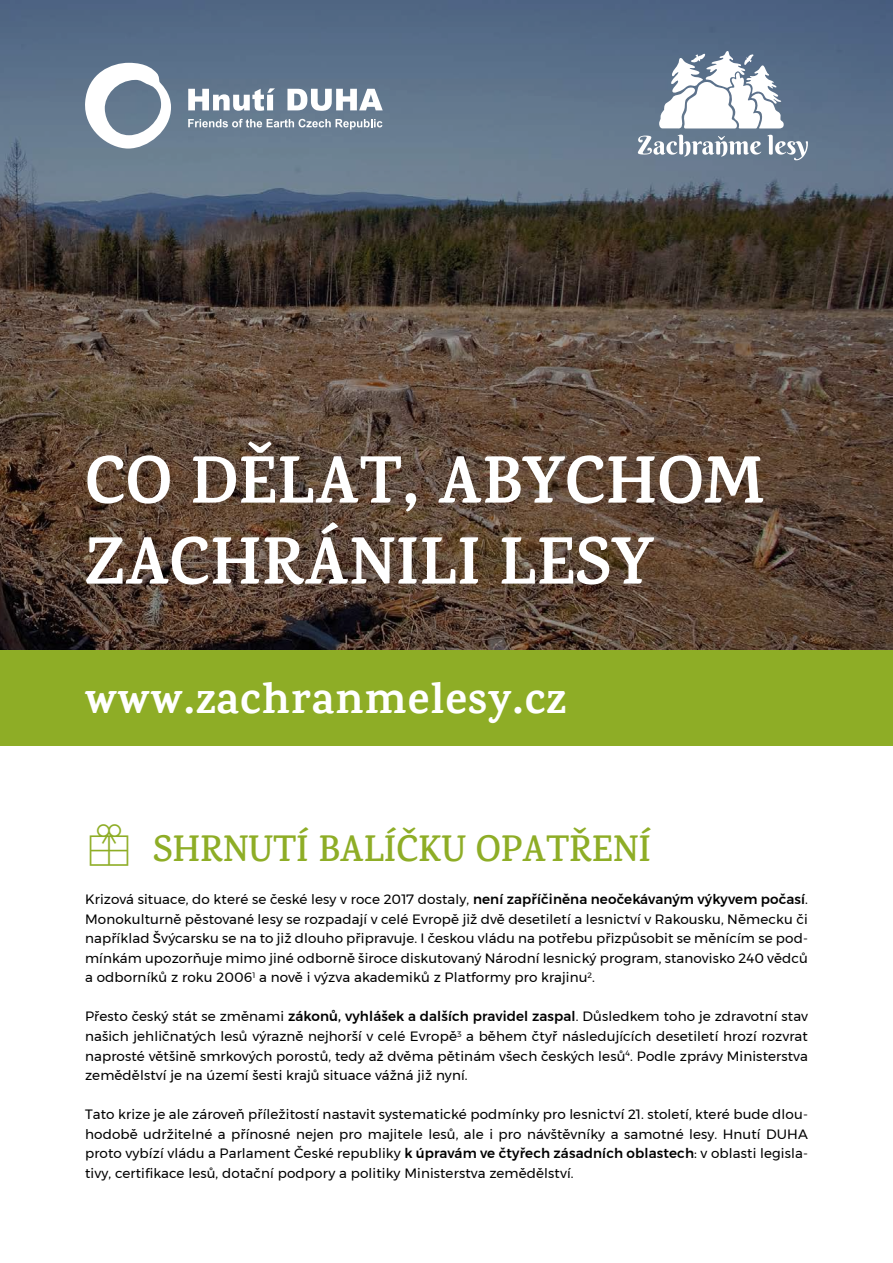
<style>
.page{position:relative;width:893px;height:1263px;background:#fff}
.page>*{position:absolute;margin:0;border:0;box-sizing:border-box;transform-origin:0 0}
.t1{font:700 67.5px/81px "Karma";color:#fff}
.t2{font:700 43.5px "Karma";letter-spacing:.025em;color:#fff}
.t3{font:600 37.5px "Karma";letter-spacing:-.005em;color:#8ead26}
.t4{font:13.5px/19.5px "Montserrat";letter-spacing:.01em;color:#000;text-align:justify}
.s1{font-weight:500}
</style>
<div class="page">
<div style="left:0;top:650px;width:893px;height:95px;background:#8ead26"></div>
<img style="left:0;top:0;width:893px;height:650px">
<svg style="left:188px;top:88px;width:87px;height:23px"></svg>
<svg style="left:287px;top:89px;width:96px;height:22px"></svg>
<svg style="left:188px;top:119px;width:194px;height:11px;background:#94a3b1"></svg>
<svg style="left:85px;top:63px;width:86px;height:86px"></svg>
<svg style="left:638px;top:51px;width:170px;height:109px"></svg>
<h1 class="t1" style="left:85px;top:439px;width:680px">CO DĚLAT, ABYCHOM<br>ZACHRÁNILI LESY</h1>
<h2 class="t2" style="left:85px;top:672px;width:482px">www.zachranmelesy.cz</h2>
<h3 class="t3" style="left:153px;top:826px;width:500px">SHRNUTÍ BALÍČKU OPATŘENÍ</h3>
<p class="t4" style="left:85px;top:889px;width:724px">Krizová situace, do které se české lesy v roce 2017 dostaly, <span class="s1">není zapříčiněna neočekávaným výkyvem počasí</span>.<br>Monokulturně pěstované lesy se rozpadají v celé Evropě již dvě desetiletí a lesnictví v Rakousku, Německu či například Švýcarsku se na to již dlouho připravuje. I českou vládu na potřebu přizpůsobit se měnícím se pod&shy;mínkám upozorňuje mimo jiné odborně široce diskutovaný Národní lesnický program, stanovisko 240 vědců a odborníků z roku 2006<sup>1</sup> a nově i výzva akademiků z Platformy pro krajinu<sup>2</sup>.</p>
<p class="t4" style="left:85px;top:1007px;width:724px">Přesto český stát se změnami <span class="s1">zákonů, vyhlášek a dalších pravidel zaspal</span>. Důsledkem toho je zdravotní stav našich jehličnatých lesů výrazně nejhorší v celé Evropě<sup>3</sup> a během čtyř následujících desetiletí hrozí rozvrat naprosté většině smrkových porostů, tedy až dvěma pětinám všech českých lesů<sup>4</sup>. Podle zprávy Ministerstva zemědělství je na území šesti krajů situace vážná již nyní.</p>
<p class="t4" style="left:85px;top:1104px;width:724px">Tato krize je ale zároveň příležitostí nastavit systematické podmínky pro lesnictví 21. století, které bude dlou&shy;hodobě udržitelné a přínosné nejen pro majitele lesů, ale i pro návštěvníky a samotné lesy. Hnutí DUHA proto vybízí vládu a Parlament České republiky <span class="s1">k úpravám ve čtyřech zásadních oblastech</span>: v oblasti legisla&shy;tivy, certifikace lesů, dotační podpory a politiky Ministerstva zemědělství.</p>
</div>
